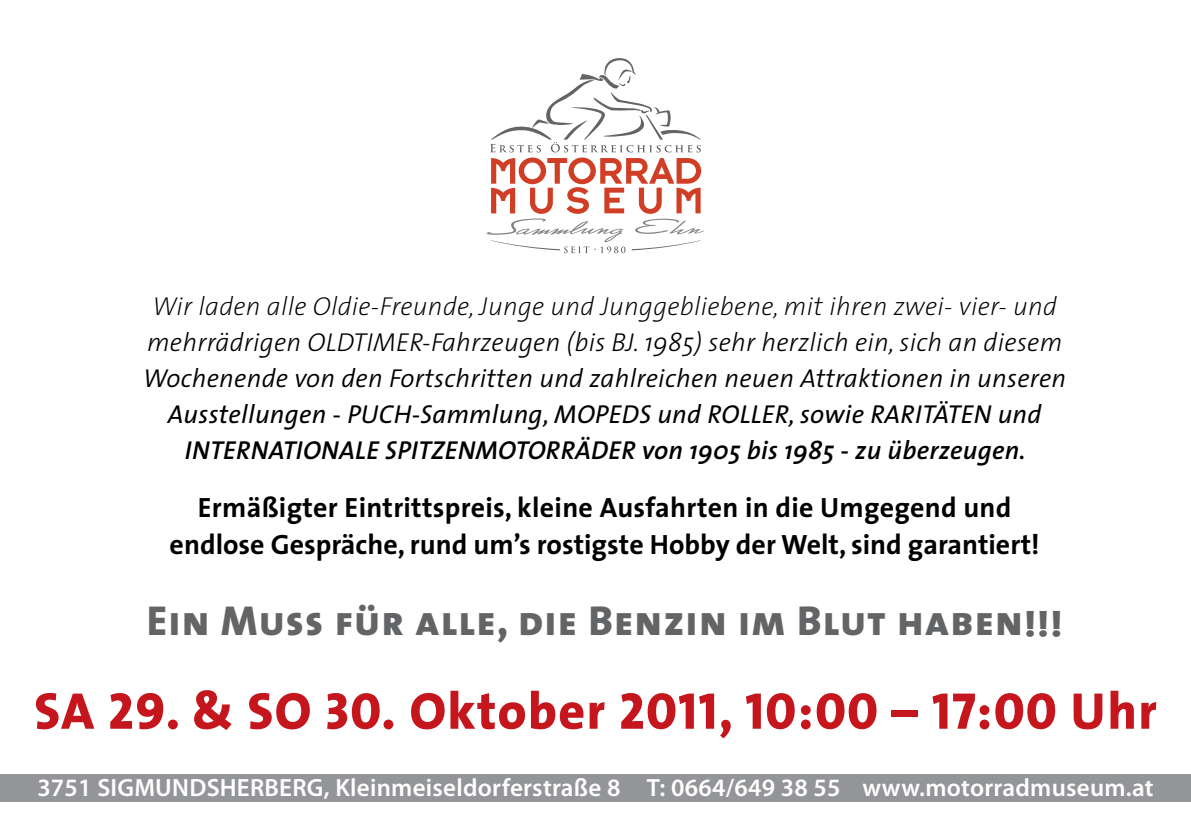
<style>
.page{position:relative;width:1191px;height:840px;background:#fff}
.page>*{position:absolute;margin:0;border:0;box-sizing:border-box;transform-origin:0 0}
.t1{font:52px "The Sans Extra Bold Caps";letter-spacing:.025em;color:#c4161c}
.t2{font:42px "The Sans Extra Bold Caps";letter-spacing:.025em;color:#636466}
.t3{font:700 28px/36px "The Sans";letter-spacing:.005em;color:#000;text-align:center}
.t4{font:italic 300 26px "The Sans";letter-spacing:.01em;color:#000}
.t5{font:italic 200 26px "The Sans";letter-spacing:.01em;color:#000}
.t6{font:italic 300 26px "The Sans";letter-spacing:.01em;color:#000}
.t7{font:italic 26px "The Sans";letter-spacing:.01em;color:#000}
.t8{font:italic 600 26px "The Sans";letter-spacing:.01em;color:#000}
.t9{font:600 25px "Myriad Pro";letter-spacing:.01em;color:#fff}
.s1{font-family:"The Sans";font-weight:800}
</style>
<div class="page">
<svg style="left:487px;top:58px;width:217px;height:195px"></svg>
<div style="left:166px;top:717px;width:14px;height:14px;border:4px solid #fff;border-radius:50%"></div>
<div style="left:381px;top:717px;width:14px;height:14px;border:4px solid #fff;border-radius:50%"></div>
<div style="left:0;top:773px;width:1191px;height:27px;background:#939598"></div>
<p class="t5" style="left:152px;top:284px;width:906px">Wir laden alle Oldie-Freunde, Junge und Junggebliebene, mit ihren zwei- vier- und</p>
<p class="t4" style="left:147px;top:320px;width:916px">mehrrädrigen OLDTIMER-Fahrzeugen (bis BJ. 1985) sehr herzlich ein, sich an diesem</p>
<p class="t6" style="left:143px;top:356px;width:924px">Wochenende von den Fortschritten und zahlreichen neuen Attraktionen in unseren</p>
<p class="t7" style="left:168px;top:392px;width:875px">Ausstellungen - PUCH-Sammlung, MOPEDS und ROLLER, sowie RARITÄTEN und</p>
<p class="t8" style="left:185px;top:428px;width:842px">INTERNATIONALE SPITZENMOTORRÄDER von 1905 bis 1985 - zu überzeugen.</p>
<p class="t3" style="left:170px;top:489px;width:871px">Ermäßigter Eintrittspreis, kleine Ausfahrten in die Umgegend und endlose Gespräche, rund um’s rostigste Hobby der Welt, sind garantiert!</p>
<h2 class="t2" style="left:147px;top:585px;width:917px">Ein Muss für alle, die Benzin im Blut haben!!!</h2>
<h1 class="t1" style="left:34px;top:667px;width:1124px"><span class="s1">SA</span> 29. <span class="s1">&amp; SO</span> 30. <span class="s1">Oktober</span> 2011, 10:00 – 17:00 <span class="s1">Uhr</span></h1>
<p class="t9" style="left:37px;top:770px;width:1117px">3751 SIGMUNDSHERBERG, Kleinmeiseldorferstraße 8 T: 0664/649 38 55 www.motorradmuseum.at</p>
</div>
